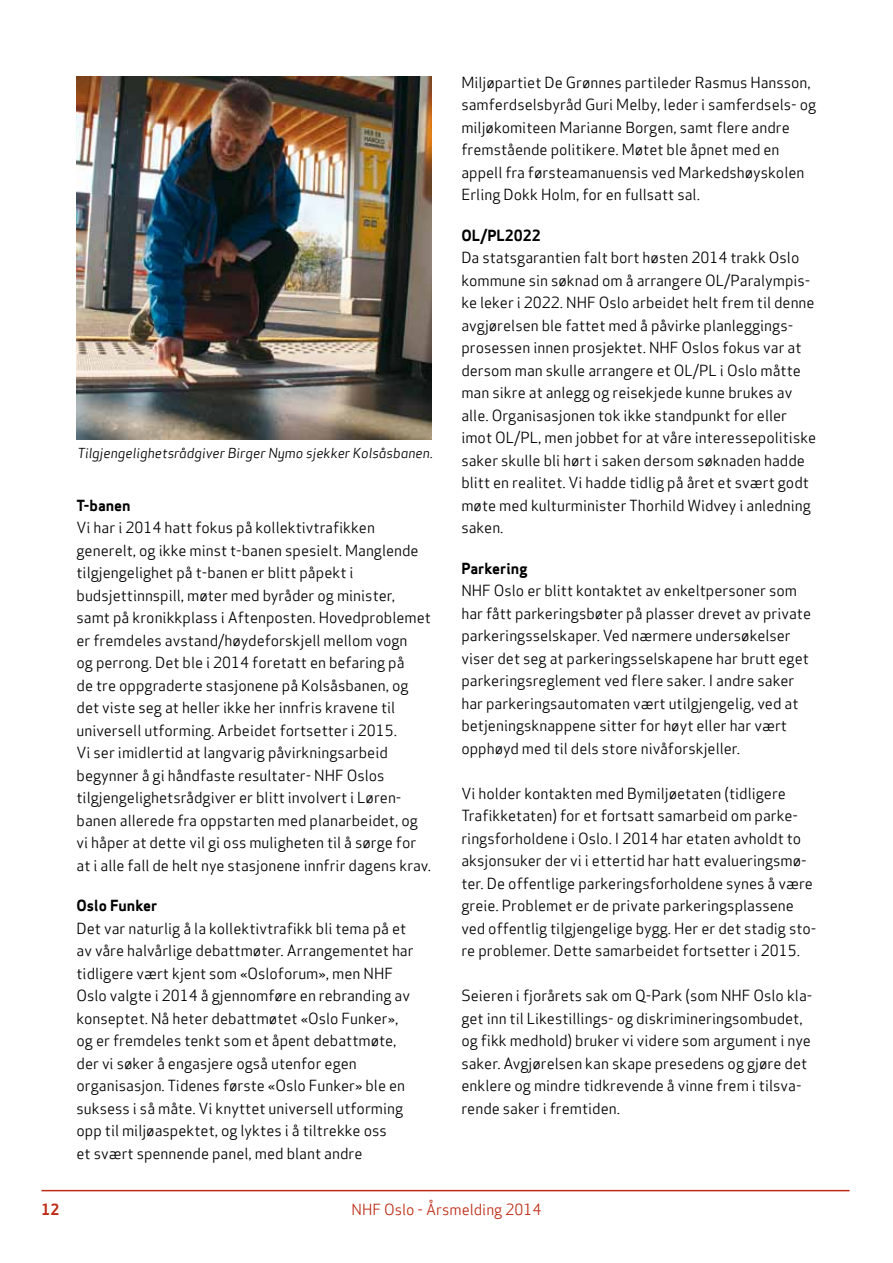
<style>
.page{position:relative;width:893px;height:1263px;background:#fff}
.page>*{position:absolute;margin:0;border:0;box-sizing:border-box;transform-origin:0 0}
.t1{font:15px/22.5px "Apex Sans Book T";color:#000}
.t2{font:15px "Apex Sans Bold T";color:#000}
.t3{font:15px "Apex Sans Book T";color:#bd2c16}
.t4{font:15px "Apex Sans Bold T";color:#bd2c16}
.t5{font:13.5px "Apex Sans Book Italic T";color:#000}
</style>
<div class="page">
<hr style="left:42px;top:1190px;width:808px;height:1px;background:#bd2c16">
<img style="left:77px;top:77px;width:354px;height:362px">
<p class="t5" style="left:77px;top:444px;width:357px">Tilgjengelighetsrådgiver Birger Nymo sjekker Kolsåsbanen.</p>
<p class="t2" style="left:77px;top:495px;width:56px">T-banen</p>
<p class="t1" style="left:77px;top:516px;width:356px">Vi har i 2014 hatt fokus på kollektivtrafikken generelt, og ikke minst t-banen spesielt. Manglende tilgjengelighet på t-banen er blitt påpekt i budsjettinnspill, møter med byråder og minister, samt på kronikkplass i Aftenposten. Hovedproblemet er fremdeles avstand/høydeforskjell mellom vogn<br>og perrong. Det ble i 2014 foretatt en befaring på<br>de tre oppgraderte stasjonene på Kolsåsbanen, og det viste seg at heller ikke her innfris kravene til universell utforming. Arbeidet fortsetter i 2015.<br>Vi ser imidlertid at langvarig påvirkningsarbeid begynner å gi håndfaste resultater- NHF Oslos tilgjengelighetsrådgiver er blitt involvert i Løren&shy;banen allerede fra oppstarten med planarbeidet, og vi håper at dette vil gi oss muligheten til å sørge for at i alle fall de helt nye stasjonene innfrir dagens krav.</p>
<p class="t2" style="left:77px;top:896px;width:82px">Oslo Funker</p>
<p class="t1" style="left:77px;top:917px;width:339px">Det var naturlig å la kollektivtrafikk bli tema på et av våre halvårlige debattmøter. Arrangementet har tidligere vært kjent som «Osloforum», men NHF Oslo valgte i 2014 å gjennomføre en rebranding av konseptet. Nå heter debattmøtet «Oslo Funker», og er fremdeles tenkt som et åpent debattmøte, der vi søker å engasjere også utenfor egen organisasjon. Tidenes første «Oslo Funker» ble en suksess i så måte. Vi knyttet universell utforming opp til miljøaspektet, og lyktes i å tiltrekke oss<br>et svært spennende panel, med blant andre</p>
<p class="t1" style="left:461px;top:71px;width:356px">Miljøpartiet De Grønnes partileder Rasmus Hansson, samferdselsbyråd Guri Melby, leder i samferdsels- og miljøkomiteen Marianne Borgen, samt flere andre fremstående politikere. Møtet ble åpnet med en appell fra førsteamanuensis ved Markedshøyskolen Erling Dokk Holm, for en fullsatt sal.</p>
<p class="t2" style="left:461px;top:226px;width:81px">OL/PL2022</p>
<p class="t1" style="left:461px;top:246px;width:356px">Da statsgarantien falt bort høsten 2014 trakk Oslo kommune sin søknad om å arrangere OL/Paralympis&shy;ke leker i 2022. NHF Oslo arbeidet helt frem til denne avgjørelsen ble fattet med å påvirke planleggings&shy;prosessen innen prosjektet. NHF Oslos fokus var at dersom man skulle arrangere et OL/PL i Oslo måtte man sikre at anlegg og reisekjede kunne brukes av alle. Organisasjonen tok ikke standpunkt for eller imot OL/PL, men jobbet for at våre interessepolitiske saker skulle bli hørt i saken dersom søknaden hadde blitt en realitet. Vi hadde tidlig på året et svært godt møte med kulturminister Thorhild Widvey i anledning saken.</p>
<p class="t2" style="left:461px;top:559px;width:68px">Parkering</p>
<p class="t1" style="left:461px;top:579px;width:351px">NHF Oslo er blitt kontaktet av enkeltpersoner som har fått parkeringsbøter på plasser drevet av private parkeringsselskaper. Ved nærmere undersøkelser viser det seg at parkeringsselskapene har brutt eget parkeringsreglement ved flere saker. I andre saker har parkeringsautomaten vært utilgjengelig, ved at betjeningsknappene sitter for høyt eller har vært opphøyd med til dels store nivåforskjeller.</p>
<p class="t1" style="left:461px;top:782px;width:356px">Vi holder kontakten med Bymiljøetaten (tidligere Trafikketaten) for et fortsatt samarbeid om parke&shy;ringsforholdene i Oslo. I 2014 har etaten avholdt to aksjonsuker der vi i ettertid har hatt evalueringsmø&shy;ter. De offentlige parkeringsforholdene synes å være greie. Problemet er de private parkeringsplassene ved offentlig tilgjengelige bygg. Her er det stadig sto&shy;re problemer. Dette samarbeidet fortsetter i 2015.</p>
<p class="t1" style="left:461px;top:984px;width:353px">Seieren i fjorårets sak om Q-Park (som NHF Oslo kla&shy;get inn til Likestillings- og diskrimineringsombudet, og fikk medhold) bruker vi videre som argument i nye saker. Avgjørelsen kan skape presedens og gjøre det enklere og mindre tidkrevende å vinne frem i tilsva&shy;rende saker i fremtiden.</p>
<p class="t4" style="left:41px;top:1199px;width:19px">12</p>
<p class="t3" style="left:352px;top:1199px;width:191px">NHF Oslo - Årsmelding 2014</p>
</div>
